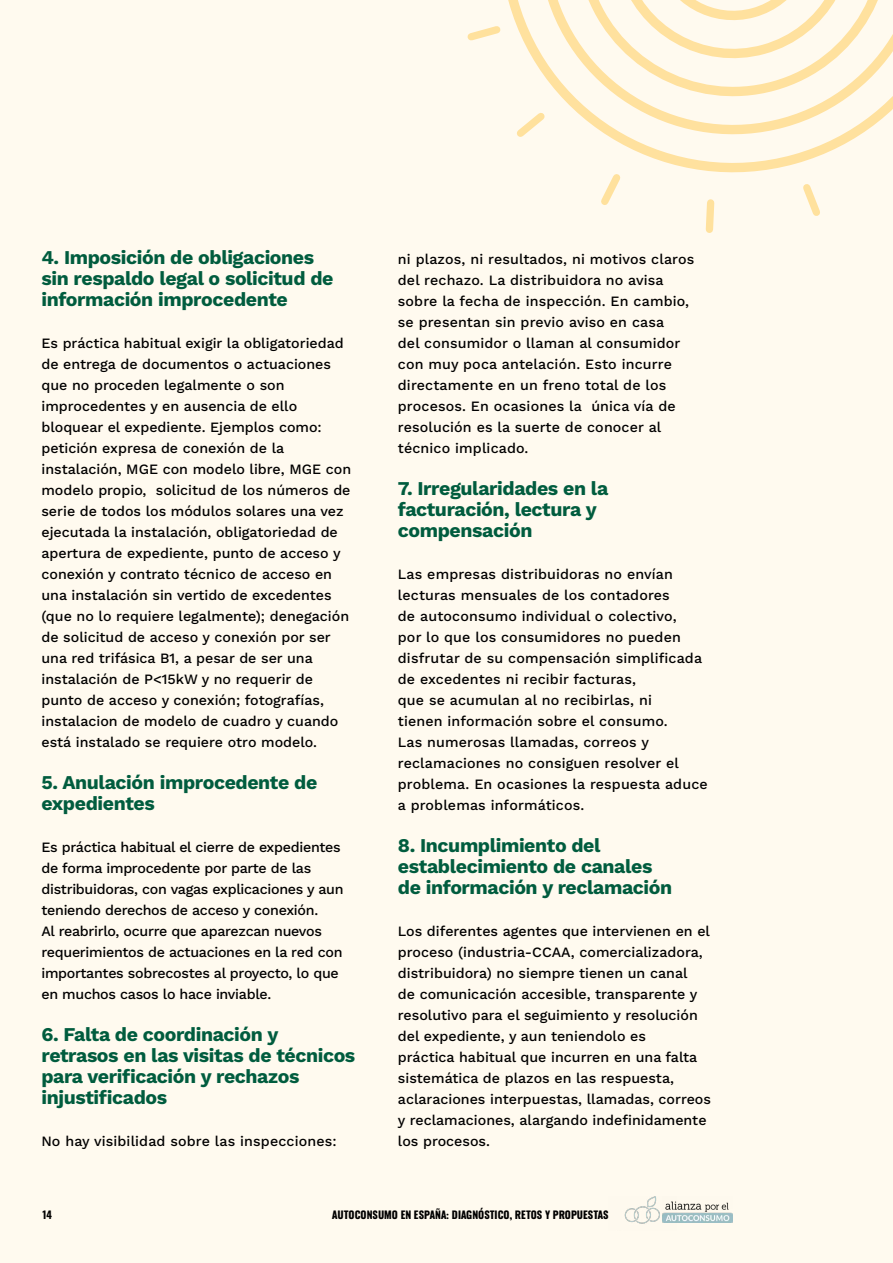
<style>
.page{position:relative;width:893px;height:1263px;background:#fffaef}
.page>*{position:absolute;margin:0;border:0;box-sizing:border-box;transform-origin:0 0}
.t1{font:700 19.5px/21px "Work Sans";letter-spacing:-.02em;color:#005c3e}
.t2{font:500 14.25px/21px "Work Sans";color:#000}
.t3{font:500 14.25px/21px "Work Sans";letter-spacing:-.02em;color:#000}
.t4{font:10.5px "Zodiac Sans Bulgarian";color:#000}
</style>
<div class="page">
<img style="left:677px;top:1202px;width:55px;height:20px">
<img style="left:624px;top:1196px;width:53px;height:28px">
<svg style="left:508px;top:0;width:385px;height:153px"></svg>
<svg style="left:467px;top:21px;width:359px;height:212px"></svg>
<h1 class="t1" style="left:41px;top:246px;width:294px">4. Imposición de obligaciones sin respaldo legal o solicitud de información improcedente</h1>
<p class="t2" style="left:41px;top:332px;width:311px">Es práctica habitual exigir la obligatoriedad de entrega de documentos o actuaciones que no proceden legalmente o son improcedentes y en ausencia de ello bloquear el expediente. Ejemplos como: petición expresa de conexión de la instalación, MGE con modelo libre, MGE con modelo propio, solicitud de los números de serie de todos los módulos solares una vez ejecutada la instalación, obligatoriedad de apertura de expediente, punto de acceso y conexión y contrato técnico de acceso en una instalación sin vertido de excedentes (que no lo requiere legalmente); denegación de solicitud de acceso y conexión por ser una red trifásica B1, a pesar de ser una instalación de P&lt;15kW y no requerir de punto de acceso y conexión; fotografías, instalacion de modelo de cuadro y cuando está instalado se requiere otro modelo.</p>
<h1 class="t1" style="left:41px;top:771px;width:277px">5. Anulación improcedente de expedientes</h1>
<p class="t3" style="left:41px;top:836px;width:304px">Es práctica habitual el cierre de expedientes de forma improcedente por parte de las distribuidoras, con vagas explicaciones y aun teniendo derechos de acceso y conexión.<br>Al reabrirlo, ocurre que aparezcan nuevos requerimientos de actuaciones en la red con importantes sobrecostes al proyecto, lo que en muchos casos lo hace inviable.</p>
<h1 class="t1" style="left:41px;top:1023px;width:315px">6. Falta de coordinación y retrasos en las visitas de técnicos para verificación y rechazos injustificados</h1>
<p class="t2" style="left:41px;top:1130px;width:297px">No hay visibilidad sobre las inspecciones:</p>
<p class="t2" style="left:398px;top:248px;width:298px">ni plazos, ni resultados, ni motivos claros del rechazo. La distribuidora no avisa sobre la fecha de inspección. En cambio, se presentan sin previo aviso en casa<br>del consumidor o llaman al consumidor con muy poca antelación. Esto incurre directamente en un freno total de los procesos. En ocasiones la única vía de resolución es la suerte de conocer al técnico implicado.</p>
<h1 class="t1" style="left:398px;top:477px;width:212px">7. Irregularidades en la facturación, lectura y compensación</h1>
<p class="t2" style="left:398px;top:563px;width:311px">Las empresas distribuidoras no envían lecturas mensuales de los contadores<br>de autoconsumo individual o colectivo,<br>por lo que los consumidores no pueden disfrutar de su compensación simplificada de excedentes ni recibir facturas,<br>que se acumulan al no recibirlas, ni<br>tienen información sobre el consumo.<br>Las numerosas llamadas, correos y reclamaciones no consiguen resolver el problema. En ocasiones la respuesta aduce a problemas informáticos.</p>
<h1 class="t1" style="left:398px;top:834px;width:276px">8. Incumplimiento del establecimiento de canales de información y reclamación</h1>
<p class="t2" style="left:398px;top:920px;width:315px">Los diferentes agentes que intervienen en el proceso (industria-CCAA, comercializadora, distribuidora) no siempre tienen un canal<br>de comunicación accesible, transparente y resolutivo para el seguimiento y resolución del expediente, y aun teniendolo es<br>práctica habitual que incurren en una falta sistemática de plazos en las respuesta, aclaraciones interpuestas, llamadas, correos y reclamaciones, alargando indefinidamente los procesos.</p>
<p class="t4" style="left:43px;top:1209px;width:11px">14</p>
<p class="t4" style="left:332px;top:1209px;width:278px">AUTOCONSUMO EN ESPAÑA: DIAGNÓSTICO, RETOS Y PROPUESTAS</p>
</div>
